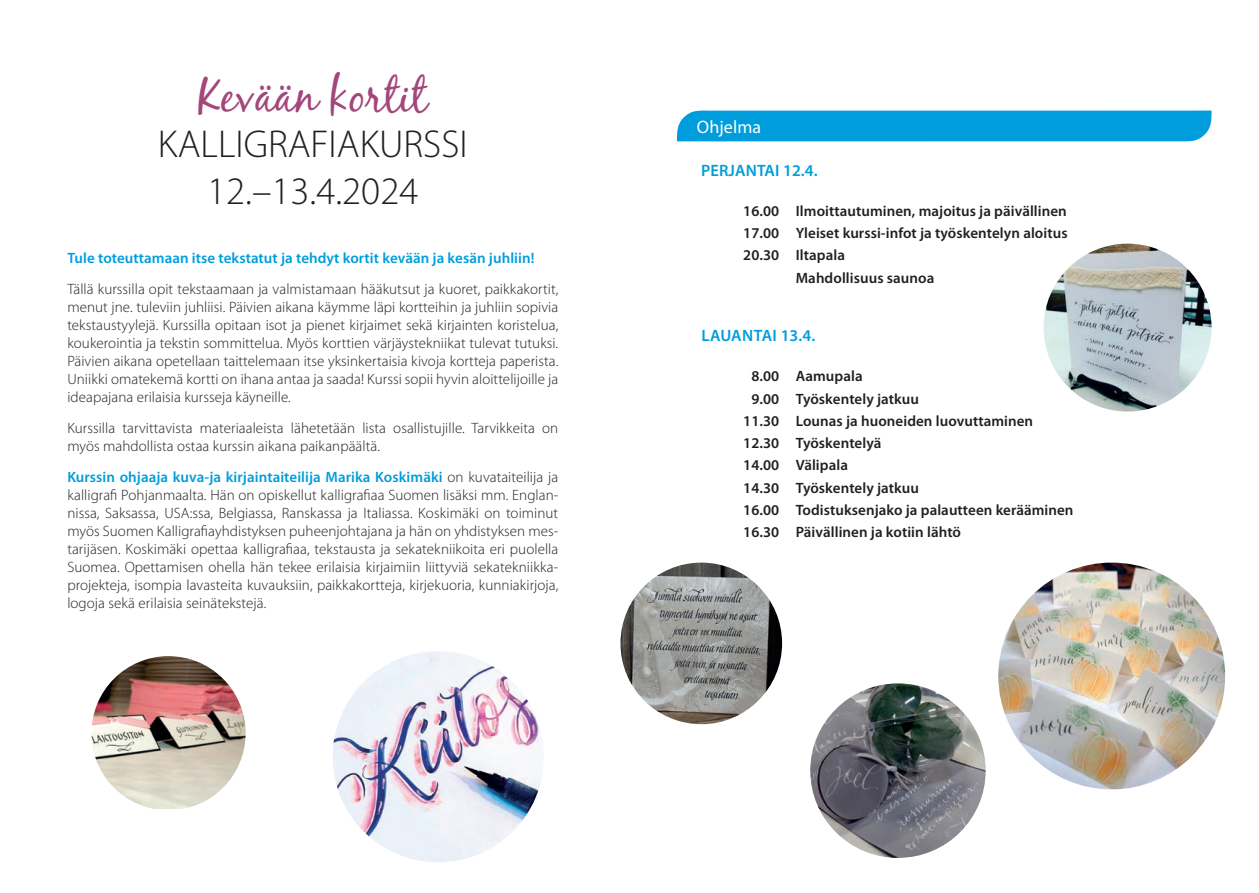
<style>
.page{position:relative;width:1259px;height:893px;background:#fff}
.page>*{position:absolute;margin:0;border:0;box-sizing:border-box;transform-origin:0 0}
.t1{font:48px "Black Jack";color:#a3467a}
.t2{font:300 39px/46.8px "Myriad Pro";color:#231f20;text-align:center}
.t3{font:18px "Myriad Pro";letter-spacing:.005em;color:#fff}
.t4{font:600 16.5px "Myriad Pro";letter-spacing:.005em;color:#009ddc}
.t5{font:300 15px/18px "Myriad Pro";letter-spacing:.005em;color:#231f20;text-align:justify}
.t6{font:600 15px "Myriad Pro";letter-spacing:.005em;color:#231f20}
.t7{font:600 15px "Myriad Pro";letter-spacing:.005em;color:#009ddc}
.s1{font-weight:600;color:#009ddc}
</style>
<div class="page">
<img style="left:333px;top:651px;width:211px;height:211px;border-radius:50%">
<img style="left:91px;top:656px;width:155px;height:152px">
<img style="left:620px;top:607px;width:9px;height:73px">
<div style="left:677px;top:110px;width:534px;height:31px;background:#009ddc"></div>
<img style="left:1043px;top:244px;width:168px;height:168px;border-radius:50%">
<img style="left:998px;top:563px;width:227px;height:226px;border-radius:50%">
<img style="left:810px;top:683px;width:175px;height:175px;border-radius:50%">
<img style="left:629px;top:563px;width:153px;height:161px">
<h1 class="t1" style="left:198px;top:66px;width:230px">Kevään kortit</h1>
<h2 class="t2" style="left:158px;top:124px;width:311px">KALLIGRAFIAKURSSI<br>12.–13.4.2024</h2>
<p class="t7" style="left:67px;top:253px;width:469px">Tule toteuttamaan itse tekstatut ja tehdyt kortit kevään ja kesän juhliin!</p>
<p class="t5" style="left:67px;top:281px;width:492px">Tällä kurssilla opit tekstaamaan ja valmistamaan hääkutsut ja kuoret, paikkakortit, menut jne. tuleviin juhliisi. Päivien aikana käymme läpi kortteihin ja juhliin sopivia tekstaustyylejä. Kurssilla opitaan isot ja pienet kirjaimet sekä kirjainten koristelua, koukerointia ja tekstin sommittelua. Myös korttien värjäystekniikat tulevat tutuksi.<br>Päivien aikana opetellaan taittelemaan itse yksinkertaisia kivoja kortteja paperista.<br>Uniikki omatekemä kortti on ihana antaa ja saada! Kurssi sopii hyvin aloittelijoille ja ideapajana erilaisia kursseja käyneille.</p>
<p class="t5" style="left:67px;top:420px;width:492px">Kurssilla tarvittavista materiaaleista lähetetään lista osallistujille. Tarvikkeita on myös mahdollista ostaa kurssin aikana paikanpäältä.</p>
<p class="t5" style="left:67px;top:469px;width:492px"><span class="s1">Kurssin ohjaaja kuva-ja kirjaintaiteilija Marika Koskimäki</span> on kuvataiteilija ja kalligrafi Pohjanmaalta. Hän on opiskellut kalligrafiaa Suomen lisäksi mm. Englan&shy;nissa, Saksassa, USA:ssa, Belgiassa, Ranskassa ja Italiassa. Koskimäki on toiminut myös Suomen Kalligrafiayhdistyksen puheenjohtajana ja hän on yhdistyksen mes&shy;tarijäsen. Koskimäki opettaa kalligrafiaa, tekstausta ja sekatekniikoita eri puolella Suomea. Opettamisen ohella hän tekee erilaisia kirjaimiin liittyviä sekatekniikka&shy;projekteja, isompia lavasteita kuvauksiin, paikkakortteja, kirjekuoria, kunniakirjoja, logoja sekä erilaisia seinätekstejä.</p>
<p class="t3" style="left:697px;top:120px;width:66px">Ohjelma</p>
<p class="t4" style="left:701px;top:164px;width:118px">PERJANTAI 12.4.</p>
<p class="t6" style="left:743px;top:205px;width:325px">16.00 Ilmoittautuminen, majoitus ja päivällinen</p>
<p class="t6" style="left:743px;top:227px;width:326px">17.00 Yleiset kurssi-infot ja työskentelyn aloitus</p>
<p class="t6" style="left:743px;top:250px;width:103px">20.30 Iltapala</p>
<p class="t6" style="left:796px;top:272px;width:140px">Mahdollisuus saunoa</p>
<p class="t4" style="left:701px;top:329px;width:115px">LAUANTAI 13.4.</p>
<p class="t6" style="left:751px;top:370px;width:113px">8.00 Aamupala</p>
<p class="t6" style="left:751px;top:393px;width:169px">9.00 Työskentely jatkuu</p>
<p class="t6" style="left:743px;top:415px;width:291px">11.30 Lounas ja huoneiden luovuttaminen</p>
<p class="t6" style="left:743px;top:437px;width:140px">12.30 Työskentelyä</p>
<p class="t6" style="left:743px;top:459px;width:106px">14.00 Välipala</p>
<p class="t6" style="left:743px;top:482px;width:177px">14.30 Työskentely jatkuu</p>
<p class="t6" style="left:743px;top:504px;width:332px">16.00 Todistuksenjako ja palautteen kerääminen</p>
<p class="t6" style="left:743px;top:526px;width:219px">16.30 Päivällinen ja kotiin lähtö</p>
</div>
